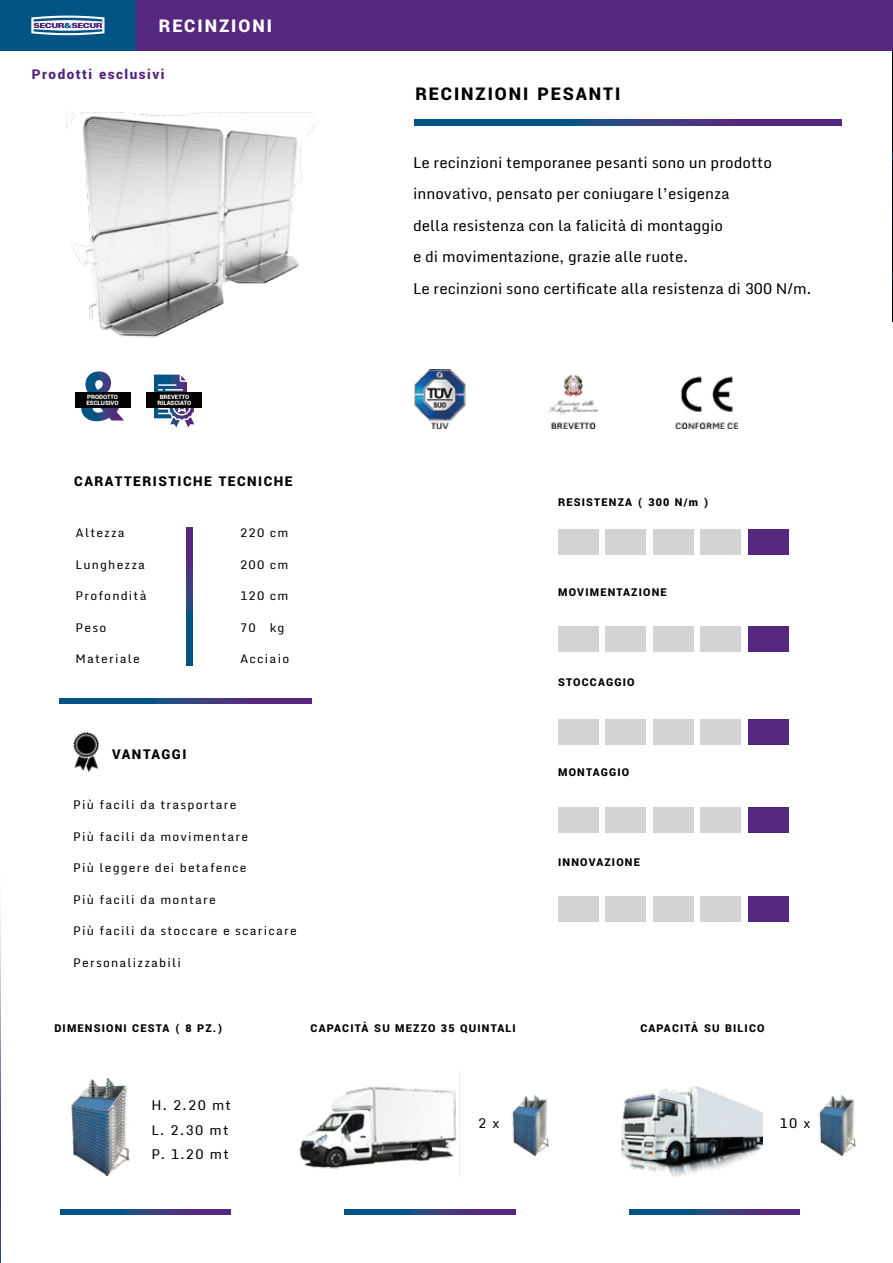
<style>
.page{position:relative;width:893px;height:1263px;background:#fff}
.page>*{position:absolute;margin:0;border:0;box-sizing:border-box;transform-origin:0 0}
.t1{font:900 19.5px "Yantramanav";letter-spacing:.1em;color:#010101}
.t2{font:900 19.5px "Yantramanav";letter-spacing:.1em;color:#fff}
.t3{font:15px/31.5px "Monda";color:#010101}
.t4{font:900 15px "Yantramanav";letter-spacing:.1em;color:#010101}
.t5{font:900 15px "Yantramanav";letter-spacing:.1em;color:#56277e}
.t6{font:13.5px/24px "Monda";letter-spacing:.1em;color:#010101}
.t7{font:12px "Monda";letter-spacing:.1em;color:#010101}
.t8{font:900 12px "Yantramanav";letter-spacing:.1em;color:#010101}
.t9{font:900 6.75px/5.6px "Yantramanav";color:#fff}
</style>
<div class="page">
<svg style="left:892px;top:50px;width:1px;height:272px"></svg>
<svg style="left:0;top:907px;width:1px;height:356px"></svg>
<div style="left:136px;top:0;width:757px;height:50px;background:#56277e"></div>
<img style="left:66px;top:111px;width:249px;height:227px">
<img style="left:73px;top:732px;width:26px;height:40px">
<img style="left:71px;top:1078px;width:59px;height:97px">
<img style="left:818px;top:1095px;width:39px;height:61px">
<img style="left:511px;top:1095px;width:39px;height:61px">
<img style="left:299px;top:1071px;width:161px;height:106px">
<img style="left:622px;top:1086px;width:140px;height:91px">
<div style="left:0;top:0;width:136px;height:50px;background:#015483"></div>
<svg style="left:31px;top:15px;width:74px;height:20px"></svg>
<div style="left:558px;top:529px;width:41px;height:26px;background:#d3d3d3"></div>
<div style="left:605px;top:529px;width:41px;height:26px;background:#d3d3d3"></div>
<div style="left:653px;top:529px;width:40px;height:26px;background:#d3d3d3"></div>
<div style="left:700px;top:529px;width:41px;height:26px;background:#d3d3d3"></div>
<div style="left:748px;top:529px;width:40px;height:26px;background:#56277e"></div>
<div style="left:558px;top:719px;width:41px;height:25px;background:#d3d3d3"></div>
<div style="left:605px;top:719px;width:41px;height:25px;background:#d3d3d3"></div>
<div style="left:653px;top:719px;width:40px;height:25px;background:#d3d3d3"></div>
<div style="left:700px;top:719px;width:41px;height:25px;background:#d3d3d3"></div>
<div style="left:748px;top:719px;width:40px;height:25px;background:#56277e"></div>
<div style="left:558px;top:808px;width:41px;height:25px;background:#d3d3d3"></div>
<div style="left:605px;top:808px;width:41px;height:25px;background:#d3d3d3"></div>
<div style="left:653px;top:808px;width:40px;height:25px;background:#d3d3d3"></div>
<div style="left:700px;top:808px;width:41px;height:25px;background:#d3d3d3"></div>
<div style="left:748px;top:808px;width:40px;height:25px;background:#56277e"></div>
<div style="left:558px;top:896px;width:41px;height:25px;background:#d3d3d3"></div>
<div style="left:605px;top:896px;width:41px;height:25px;background:#d3d3d3"></div>
<div style="left:653px;top:896px;width:40px;height:25px;background:#d3d3d3"></div>
<div style="left:700px;top:896px;width:41px;height:25px;background:#d3d3d3"></div>
<div style="left:748px;top:896px;width:40px;height:25px;background:#56277e"></div>
<div style="left:558px;top:626px;width:41px;height:25px;background:#d3d3d3"></div>
<div style="left:605px;top:626px;width:41px;height:25px;background:#d3d3d3"></div>
<div style="left:653px;top:626px;width:40px;height:25px;background:#d3d3d3"></div>
<div style="left:700px;top:626px;width:41px;height:25px;background:#d3d3d3"></div>
<div style="left:748px;top:626px;width:40px;height:25px;background:#56277e"></div>
<svg style="left:81px;top:371px;width:43px;height:50px"></svg>
<div style="left:75px;top:392px;width:55px;height:15px;background:#010101"></div>
<svg style="left:154px;top:375px;width:33px;height:43px"></svg>
<div style="left:147px;top:392px;width:55px;height:15px;background:#010101"></div>
<img style="left:415px;top:369px;width:322px;height:60px">
<svg style="left:629px;top:1209px;width:171px;height:5px"></svg>
<svg style="left:345px;top:1209px;width:170px;height:5px"></svg>
<svg style="left:60px;top:698px;width:251px;height:5px"></svg>
<svg style="left:60px;top:1209px;width:171px;height:5px"></svg>
<svg style="left:187px;top:527px;width:5px;height:138px"></svg>
<svg style="left:415px;top:120px;width:426px;height:5px;background:#2b4181"></svg>
<h1 class="t2" style="left:159px;top:14px;width:115px">RECINZIONI</h1>
<p class="t5" style="left:32px;top:65px;width:134px">Prodotti esclusivi</p>
<h1 class="t1" style="left:415px;top:81px;width:206px">RECINZIONI PESANTI</h1>
<p class="t3" style="left:413px;top:146px;width:400px">Le recinzioni temporanee pesanti sono un prodotto innovativo, pensato per coniugare l’esigenza<br>della resistenza con la falicità di montaggio<br>e di movimentazione, grazie alle ruote.<br>Le recinzioni sono certificate alla resistenza di 300 N/m.</p>
<p class="t9" style="left:87px;top:394px;width:34px">PRODOTTO<br>ESCLUSIVO</p>
<p class="t9" style="left:158px;top:394px;width:35px;text-align:center">BREVETTO<br>RILASCIATO</p>
<p class="t4" style="left:74px;top:472px;width:220px">CARATTERISTICHE TECNICHE</p>
<p class="t7" style="left:76px;top:523px;width:51px">Altezza</p>
<p class="t7" style="left:76px;top:555px;width:71px">Lunghezza</p>
<p class="t7" style="left:76px;top:586px;width:73px">Profondità</p>
<p class="t7" style="left:76px;top:618px;width:32px">Peso</p>
<p class="t7" style="left:76px;top:649px;width:66px">Materiale</p>
<p class="t7" style="left:240px;top:523px;width:50px">220 cm</p>
<p class="t7" style="left:240px;top:555px;width:50px">200 cm</p>
<p class="t7" style="left:240px;top:586px;width:50px">120 cm</p>
<p class="t7" style="left:240px;top:618px;width:46px">70 kg</p>
<p class="t7" style="left:240px;top:649px;width:51px">Acciaio</p>
<p class="t8" style="left:558px;top:495px;width:152px">RESISTENZA ( 300 N/m )</p>
<p class="t8" style="left:558px;top:585px;width:110px">MOVIMENTAZIONE</p>
<p class="t8" style="left:558px;top:675px;width:78px">STOCCAGGIO</p>
<p class="t4" style="left:112px;top:745px;width:76px">VANTAGGI</p>
<p class="t7" style="left:73px;top:795px;width:165px">Più facili da trasportare</p>
<p class="t7" style="left:73px;top:827px;width:176px">Più facili da movimentare</p>
<p class="t7" style="left:73px;top:858px;width:175px">Più leggere dei betafence</p>
<p class="t7" style="left:73px;top:890px;width:144px">Più facili da montare</p>
<p class="t7" style="left:73px;top:921px;width:225px">Più facili da stoccare e scaricare</p>
<p class="t7" style="left:73px;top:953px;width:109px">Personalizzabili</p>
<p class="t8" style="left:558px;top:765px;width:73px">MONTAGGIO</p>
<p class="t8" style="left:558px;top:855px;width:83px">INNOVAZIONE</p>
<p class="t8" style="left:54px;top:1021px;width:170px">DIMENSIONI CESTA ( 8 PZ.)</p>
<p class="t8" style="left:311px;top:1021px;width:207px">CAPACITÀ SU MEZZO 35 QUINTALI</p>
<p class="t8" style="left:640px;top:1021px;width:126px">CAPACITÀ SU BILICO</p>
<p class="t6" style="left:151px;top:1093px;width:81px">H. 2.20 mt<br>L. 2.30 mt<br>P. 1.20 mt</p>
<p class="t6" style="left:478px;top:1111px;width:23px">2 x</p>
<p class="t6" style="left:779px;top:1111px;width:32px">10 x</p>
</div>
